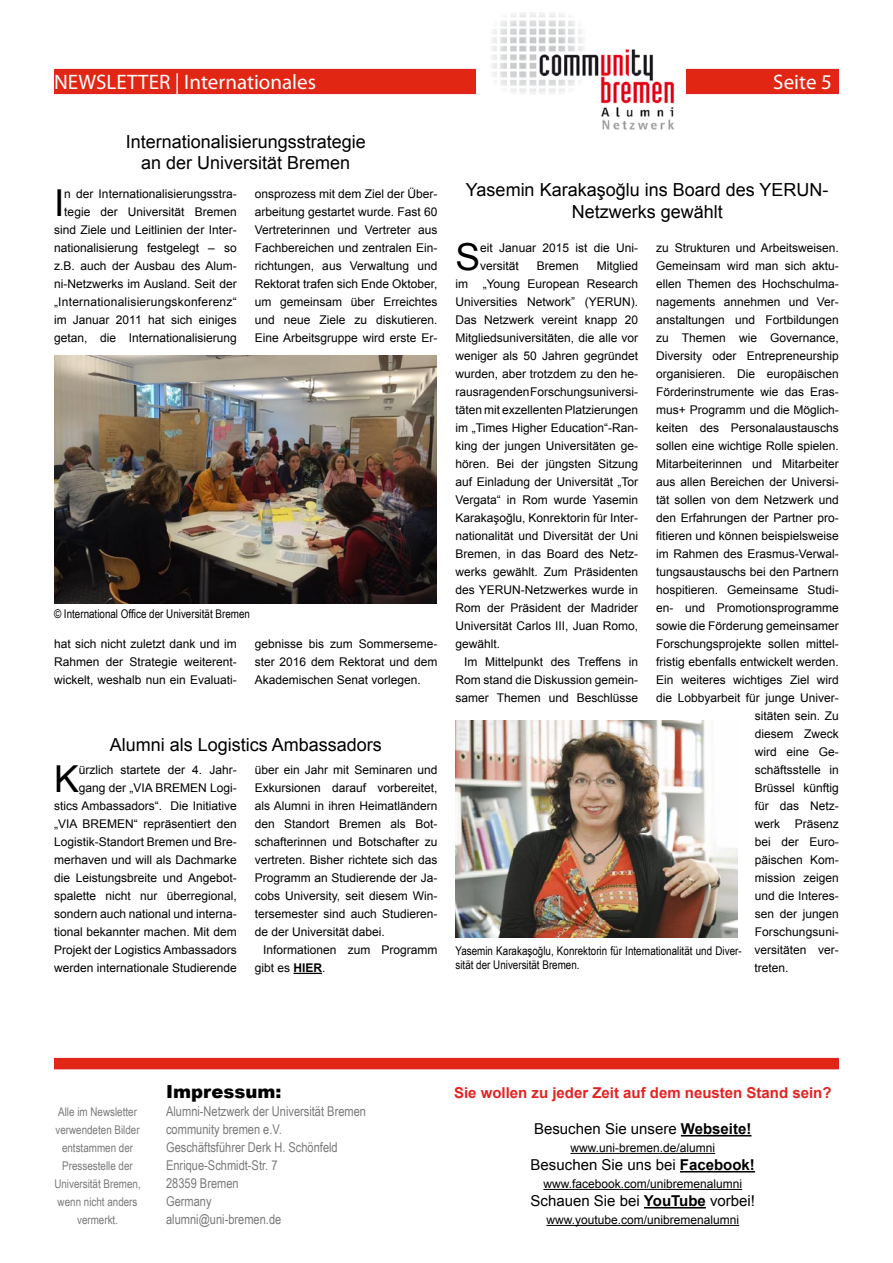
<style>
.page{position:relative;width:893px;height:1263px;background:#fff}
.page>*{position:absolute;margin:0;border:0;box-sizing:border-box;transform-origin:0 0}
.t1{font:37.2px "Arial";color:#000}
.t2{font:21px "Myriad Pro";color:#fff}
.t3{font:18px/21.6px "Arial";color:#000;text-align:center}
.t4{font:900 18px "Arial";color:#000}
.t5{font:15px "Arial";color:#000}
.t6{font:700 15px "Arial";color:#e32322}
.t7{font:13.5px/18px "Arial Narrow";color:#797979}
.t8{font:12px/18px "Arial";color:#000;text-align:justify}
.t9{font:12px/14.4px "Arial Narrow";color:#000}
.t10{font:12px/18px "Arial Narrow";color:#797979;text-align:center}
.s1{font-weight:700}
</style>
<div class="page">
<div style="left:55px;top:70px;width:783px;height:23px;background:#e12613"></div>
<div style="left:54px;top:69px;width:785px;height:25px;border:2px solid #e32322"></div>
<img style="left:476px;top:13px;width:209px;height:117px">
<div style="left:55px;top:1058px;width:783px;height:10px;background:#e12613"></div>
<div style="left:54px;top:1058px;width:785px;height:11px;border:2px solid #e32322"></div>
<hr style="left:681px;top:1135px;width:70px;height:1px;background:#000">
<hr style="left:570px;top:1153px;width:145px;height:1px;background:#000">
<hr style="left:680px;top:1171px;width:75px;height:1px;background:#000">
<hr style="left:543px;top:1189px;width:199px;height:1px;background:#000">
<hr style="left:644px;top:1207px;width:62px;height:1px;background:#000">
<hr style="left:546px;top:1225px;width:193px;height:1px;background:#000">
<svg style="left:293px;top:973px;width:29px;height:1px"></svg>
<img style="left:54px;top:355px;width:383px;height:249px">
<img style="left:455px;top:720px;width:283px;height:218px">
<h2 class="t2" style="left:54px;top:69px;width:264px">NEWSLETTER | Internationales</h2>
<h2 class="t2" style="left:773px;top:69px;width:60px">Seite 5</h2>
<h3 class="t3" style="left:126px;top:131px;width:242px">Internationalisierungsstrategie an der Universität Bremen</h3>
<h1 class="t1" style="left:54px;top:179px;width:12px">I</h1>
<p class="t8" style="left:54px;top:185px;width:184px;text-align:right">n der Internationalisierungsstra&shy;tegie der Universität Bremen sind Ziele und Leitlinien der Inter&shy;nationalisierung festgelegt – so z.B. auch der Ausbau des Alum&shy;ni-Netzwerks im Ausland. Seit der „Internationalisierungskonferenz“ im Januar 2011 hat sich einiges getan, die Internationalisierung</p>
<p class="t8" style="left:255px;top:185px;width:184px">onsprozess mit dem Ziel der Über&shy;arbeitung gestartet wurde. Fast 60<br>Vertreterinnen und Vertreter aus Fachbereichen und zentralen Ein&shy;richtungen, aus Verwaltung und Rektorat trafen sich Ende Oktober, um gemeinsam über Erreichtes und neue Ziele zu diskutieren.<br>Eine Arbeitsgruppe wird erste Er-</p>
<p class="t9" style="left:54px;top:606px;width:197px">© International Office der Universität Bremen</p>
<p class="t8" style="left:54px;top:635px;width:184px">hat sich nicht zuletzt dank und im Rahmen der Strategie weiterent&shy;wickelt, weshalb nun ein Evaluati-</p>
<p class="t8" style="left:255px;top:635px;width:184px">gebnisse bis zum Sommerseme&shy;ster 2016 dem Rektorat und dem Akademischen Senat vorlegen.</p>
<h3 class="t3" style="left:110px;top:734px;width:274px">Alumni als Logistics Ambassadors</h3>
<p class="t8" style="left:54px;top:761px;width:184px;text-align:right">ürzlich startete der 4. Jahr&shy;gang der „VIA BREMEN Logi&shy;stics Ambassadors“. Die Initiative „VIA BREMEN“ repräsentiert den Logistik-Standort Bremen und Bre&shy;merhaven und will als Dachmarke die Leistungsbreite und Angebot&shy;spalette nicht nur überregional, sondern auch national und interna&shy;tional bekannter machen. Mit dem Projekt der Logistics Ambassadors werden internationale Studierende</p>
<p class="t8" style="left:255px;top:761px;width:184px">über ein Jahr mit Seminaren und Exkursionen darauf vorbereitet, als Alumni in ihren Heimatländern den Standort Bremen als Bot&shy;schafterinnen und Botschafter zu vertreten. Bisher richtete sich das Programm an Studierende der Ja&shy;cobs University, seit diesem Win&shy;tersemester sind auch Studieren&shy;de der Universität dabei.</p>
<h1 class="t1" style="left:54px;top:755px;width:26px">K</h1>
<p class="t8" style="left:255px;top:941px;width:184px;text-indent:9px">Informationen zum Programm gibt es <span class="s1">HIER</span>.</p>
<h3 class="t3" style="left:466px;top:179px;width:364px">Yasemin Karakaşoğlu ins Board des YERUN-<br>Netzwerks gewählt</h3>
<h1 class="t1" style="left:455px;top:233px;width:26px">S</h1>
<p class="t8" style="left:480px;top:239px;width:159px">eit Januar 2015 ist die Uni&shy;versität</p>
<p class="t8" style="left:656px;top:239px;width:184px">zu Strukturen und Arbeitsweisen.</p>
<p class="t8" style="left:656px;top:257px;width:184px">Gemeinsam wird man sich aktu-</p>
<p class="t8" style="left:656px;top:275px;width:184px">ellen Themen des Hochschulma-</p>
<p class="t8" style="left:656px;top:293px;width:184px">nagements annehmen und Ver-</p>
<p class="t8" style="left:656px;top:311px;width:184px">anstaltungen und Fortbildungen</p>
<p class="t8" style="left:656px;top:329px;width:184px">zu Themen wie Governance,</p>
<p class="t8" style="left:656px;top:347px;width:184px">Diversity oder Entrepreneurship</p>
<p class="t8" style="left:656px;top:365px;width:184px">organisieren. Die europäischen</p>
<p class="t8" style="left:656px;top:383px;width:184px">Förderinstrumente wie das Eras-</p>
<p class="t8" style="left:656px;top:401px;width:184px">mus+ Programm und die Möglich-</p>
<p class="t8" style="left:656px;top:419px;width:184px">keiten des Personalaustauschs</p>
<p class="t8" style="left:656px;top:437px;width:184px">sollen eine wichtige Rolle spielen.</p>
<p class="t8" style="left:656px;top:455px;width:184px">Mitarbeiterinnen und Mitarbeiter</p>
<p class="t8" style="left:656px;top:473px;width:184px">aus allen Bereichen der Universi-</p>
<p class="t8" style="left:656px;top:491px;width:184px">tät sollen von dem Netzwerk und</p>
<p class="t8" style="left:656px;top:509px;width:184px">den Erfahrungen der Partner pro-</p>
<p class="t8" style="left:656px;top:527px;width:184px">fitieren und können beispielsweise</p>
<p class="t8" style="left:656px;top:545px;width:184px">im Rahmen des Erasmus-Verwal-</p>
<p class="t8" style="left:656px;top:563px;width:184px">tungsaustauschs bei den Partnern</p>
<p class="t8" style="left:656px;top:581px;width:184px">hospitieren. Gemeinsame Studi-</p>
<p class="t8" style="left:656px;top:599px;width:184px">en- und Promotionsprogramme</p>
<p class="t8" style="left:656px;top:617px;width:184px">sowie die Förderung gemeinsamer</p>
<p class="t8" style="left:656px;top:635px;width:184px">Forschungsprojekte sollen mittel-</p>
<p class="t8" style="left:656px;top:653px;width:184px">fristig ebenfalls entwickelt werden.</p>
<p class="t8" style="left:656px;top:671px;width:184px">Ein weiteres wichtiges Ziel wird</p>
<p class="t8" style="left:656px;top:689px;width:184px">die Lobbyarbeit für junge Univer-</p>
<p class="t8" style="left:755px;top:707px;width:86px">sitäten sein. Zu</p>
<p class="t8" style="left:755px;top:725px;width:86px">diesem Zweck</p>
<p class="t8" style="left:755px;top:743px;width:86px">wird eine Ge-</p>
<p class="t8" style="left:755px;top:761px;width:86px">schäftsstelle in</p>
<p class="t8" style="left:755px;top:779px;width:86px">Brüssel künftig</p>
<p class="t8" style="left:755px;top:797px;width:86px">für das Netz-</p>
<p class="t8" style="left:755px;top:815px;width:86px">werk Präsenz</p>
<p class="t8" style="left:755px;top:833px;width:86px">bei der Euro-</p>
<p class="t8" style="left:755px;top:851px;width:86px">päischen Kom-</p>
<p class="t8" style="left:755px;top:869px;width:86px">mission zeigen</p>
<p class="t8" style="left:755px;top:887px;width:86px">und die Interes-</p>
<p class="t8" style="left:755px;top:905px;width:86px">sen der jungen</p>
<p class="t8" style="left:755px;top:923px;width:86px">Forschungsuni-</p>
<p class="t8" style="left:754px;top:941px;width:86px">versitäten ver-</p>
<p class="t8" style="left:754px;top:959px;width:36px">treten.</p>
<p class="t8" style="left:455px;top:257px;width:184px;text-indent:141px">Mitglied im „Young European Research Universities Network” (YERUN).<br>Das Netzwerk vereint knapp 20<br>Mitgliedsuniversitäten, die alle vor weniger als 50 Jahren gegründet wurden, aber trotzdem zu den he&shy;rausragenden Forschungsuniversi&shy;täten mit exzellenten Platzierungen im „Times Higher Education“-Ran&shy;king der jungen Universitäten ge&shy;hören. Bei der jüngsten Sitzung auf Einladung der Universität „Tor Vergata“ in Rom wurde Yasemin Karakaşoğlu, Konrektorin für Inter&shy;nationalität und Diversität der Uni Bremen, in das Board des Netz&shy;werks gewählt. Zum Präsidenten des YERUN-Netzwerkes wurde in Rom der Präsident der Madrider Universität Carlos III, Juan Romo, gewählt.</p>
<p class="t8" style="left:455px;top:653px;width:184px;text-indent:9px">Im Mittelpunkt des Treffens in Rom stand die Diskussion gemein&shy;samer Themen und Beschlüsse</p>
<p class="t8" style="left:537px;top:257px;width:44px">Bremen</p>
<p class="t9" style="left:455px;top:943px;width:288px">Yasemin Karakaşoğlu, Konrektorin für Internationalität und Diver&shy;sität der Universität Bremen.</p>
<p class="t10" style="left:54px;top:1102px;width:88px">Alle im Newsletter verwendeten Bilder entstammen der<br>Pressestelle der<br>Universität Bremen, wenn nicht anders vermerkt.</p>
<h3 class="t4" style="left:166px;top:1079px;width:117px">Impressum:</h3>
<p class="t7" style="left:166px;top:1102px;width:201px">Alumni-Netzwerk der Universität Bremen community bremen e.V.<br>Geschäftsführer Derk H. Schönfeld<br>Enrique-Schmidt-Str. 7<br>28359 Bremen<br>Germany<br>alumni@uni-bremen.de</p>
<p class="t6" style="left:454px;top:1083px;width:379px">Sie wollen zu jeder Zeit auf dem neusten Stand sein?</p>
<p class="t5" style="left:534px;top:1119px;width:219px">Besuchen Sie unsere <span class="s1">Webseite!</span></p>
<p class="t8" style="left:570px;top:1139px;width:146px">www.uni-bremen.de/alumni</p>
<p class="t5" style="left:531px;top:1155px;width:226px">Besuchen Sie uns bei <span class="s1">Facebook!</span></p>
<p class="t8" style="left:543px;top:1175px;width:200px">www.facebook.com/unibremenalumni</p>
<p class="t5" style="left:530px;top:1191px;width:226px">Schauen Sie bei <span class="s1">YouTube</span> vorbei!</p>
<p class="t8" style="left:546px;top:1211px;width:194px">www.youtube.com/unibremenalumni</p>
</div>
